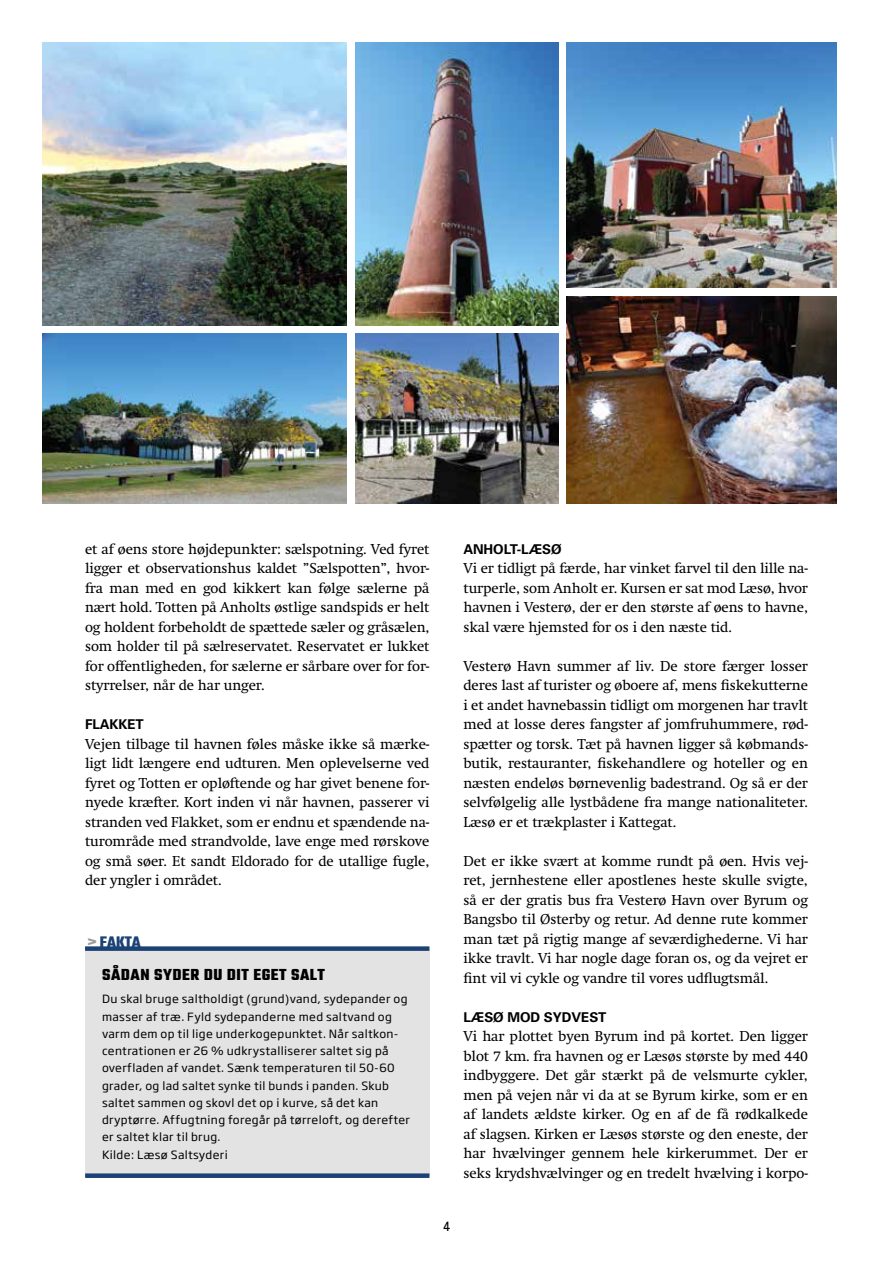
<style>
.page{position:relative;width:893px;height:1263px;background:#fff}
.page>*{position:absolute;margin:0;border:0;box-sizing:border-box;transform-origin:0 0}
.t1{font:700 17.25px "Teko";letter-spacing:.03em;color:#000}
.t2{font:700 16.5px "Teko";color:#1b4175}
.t3{font:14.25px/19.5px "Swift";letter-spacing:-.005em;color:#000;text-align:justify}
.t4{font:700 13.5px "Univers";letter-spacing:-.005em;color:#000}
.t5{font:13.5px "Univers";color:#000}
.t6{font:11.25px/17.2px "Soho Gothic Pro";letter-spacing:.03em;color:#000;scale:1.05 1}
.s1{color:#9d9d9c}
</style>
<div class="page">
<div style="left:85px;top:950px;width:344px;height:226px;background:#e3e3e3"></div>
<div style="left:85px;top:946px;width:344px;height:5px;background:#1b4175"></div>
<div style="left:85px;top:1173px;width:344px;height:5px;background:#1b4175"></div>
<img style="left:43px;top:43px;width:304px;height:282px">
<img style="left:567px;top:43px;width:270px;height:245px">
<img style="left:355px;top:43px;width:204px;height:282px">
<img style="left:43px;top:334px;width:304px;height:170px">
<img style="left:567px;top:296px;width:270px;height:208px">
<img style="left:355px;top:334px;width:204px;height:170px">
<p class="t3" style="left:85px;top:539px;width:346px">et af øens store højdepunkter: sælspotning. Ved fyret ligger et observationshus kaldet ”Sælspotten”, hvor&shy;fra man med en god kikkert kan følge sælerne på nært hold. Totten på Anholts østlige sandspids er helt og holdent forbeholdt de spættede sæler og gråsælen, som holder til på sælreservatet. Reservatet er lukket for offentligheden, for sælerne er sårbare over for for&shy;styrrelser, når de har unger.</p>
<p class="t4" style="left:85px;top:716px;width:60px">FLAKKET</p>
<p class="t3" style="left:85px;top:734px;width:346px">Vejen tilbage til havnen føles måske ikke så mærke&shy;ligt lidt længere end udturen. Men oplevelserne ved fyret og Totten er opløftende og har givet benene for&shy;nyede kræfter. Kort inden vi når havnen, passerer vi stranden ved Flakket, som er endnu et spændende na&shy;turområde med strandvolde, lave enge med rørskove og små søer. Et sandt Eldorado for de utallige fugle, der yngler i området.</p>
<p class="t2" style="left:88px;top:931px;width:55px"><span class="s1">&gt;</span> FAKTA</p>
<p class="t1" style="left:102px;top:964px;width:225px">SÅDAN SYDER DU DIT EGET SALT</p>
<p class="t6" style="left:102px;top:990px;width:295px">Du skal bruge saltholdigt (grund)vand, sydepander og masser af træ. Fyld sydepanderne med saltvand og varm dem op til lige underkogepunktet. Når saltkon&shy;centrationen er 26 % udkrystalliserer saltet sig på overfladen af vandet. Sænk temperaturen til 50-60 grader, og lad saltet synke til bunds i panden. Skub saltet sammen og skovl det op i kurve, så det kan dryptørre. Affugtning foregår på tørreloft, og derefter er saltet klar til brug.<br>Kilde: Læsø Saltsyderi</p>
<p class="t4" style="left:463px;top:540px;width:100px">ANHOLT-LÆSØ</p>
<p class="t3" style="left:463px;top:559px;width:346px">Vi er tidligt på færde, har vinket farvel til den lille na&shy;turperle, som Anholt er. Kursen er sat mod Læsø, hvor havnen i Vesterø, der er den største af øens to havne, skal være hjemsted for os i den næste tid.</p>
<p class="t3" style="left:463px;top:656px;width:346px">Vesterø Havn summer af liv. De store færger losser deres last af turister og øboere af, mens fiskekutterne i et andet havnebassin tidligt om morgenen har travlt med at losse deres fangster af jomfruhummere, rød&shy;spætter og torsk. Tæt på havnen ligger så købmands&shy;butik, restauranter, fiskehandlere og hoteller og en næsten endeløs børnevenlig badestrand. Og så er der selvfølgelig alle lystbådene fra mange nationaliteter.<br>Læsø er et trækplaster i Kattegat.</p>
<p class="t3" style="left:463px;top:851px;width:346px">Det er ikke svært at komme rundt på øen. Hvis vej&shy;ret, jernhestene eller apostlenes heste skulle svigte, så er der gratis bus fra Vesterø Havn over Byrum og Bangsbo til Østerby og retur. Ad denne rute kommer man tæt på rigtig mange af seværdighederne. Vi har ikke travlt. Vi har nogle dage foran os, og da vejret er fint vil vi cykle og vandre til vores udflugtsmål.</p>
<p class="t4" style="left:463px;top:1008px;width:145px">LÆSØ MOD SYDVEST</p>
<p class="t3" style="left:463px;top:1027px;width:346px">Vi har plottet byen Byrum ind på kortet. Den ligger blot 7 km. fra havnen og er Læsøs største by med 440 indbyggere. Det går stærkt på de velsmurte cykler, men på vejen når vi da at se Byrum kirke, som er en af landets ældste kirker. Og en af de få rødkalkede af slagsen. Kirken er Læsøs største og den eneste, der har hvælvinger gennem hele kirkerummet. Der er seks krydshvælvinger og en tredelt hvælving i korpo-</p>
<p class="t5" style="left:443px;top:1218px;width:9px">4</p>
</div>
